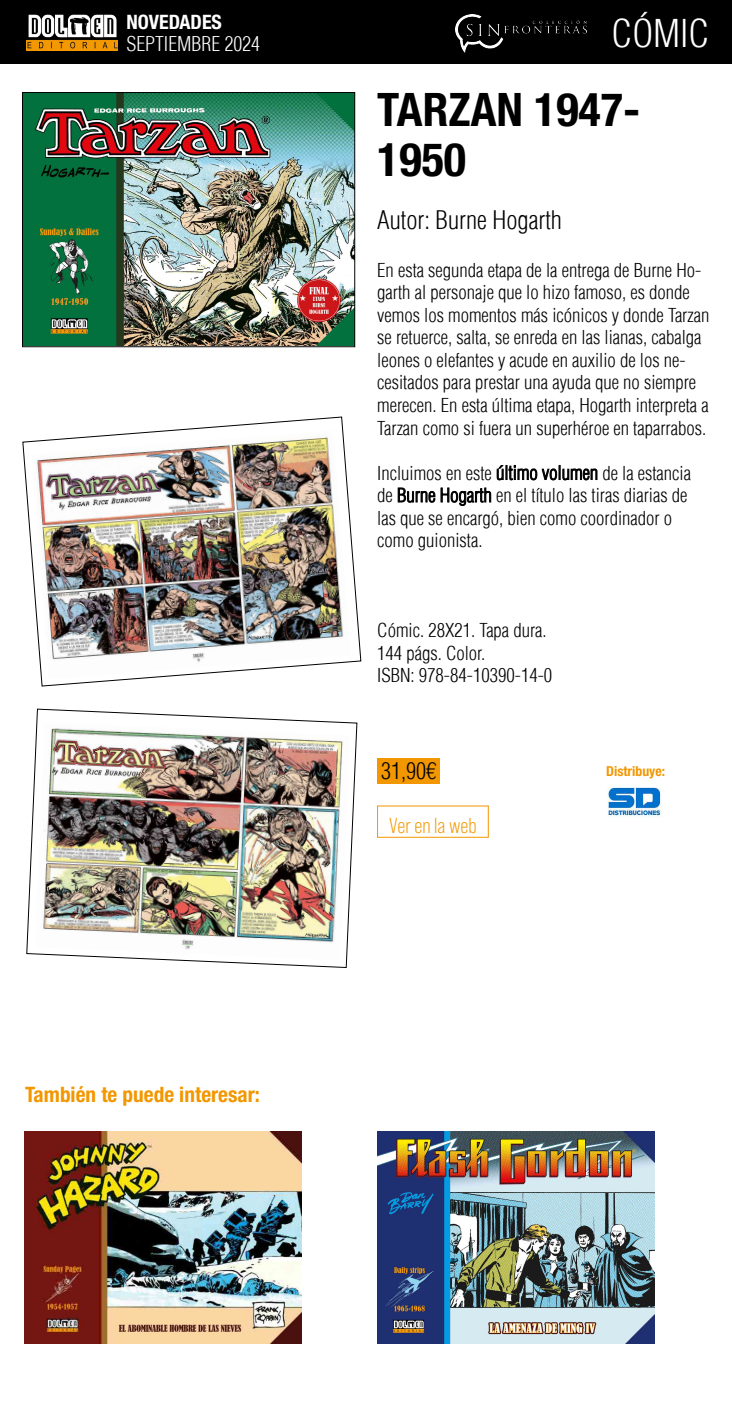
<style>
.page{position:relative;width:732px;height:1407px;background:#fff}
.page>*{position:absolute;margin:0;border:0;box-sizing:border-box;transform-origin:0 0}
.t1{font:700 condensed 46.25px/50px "Helvetica Neue LT Std";color:#000}
.t2{font:300 condensed 37.44px "Helvetica LT";color:#fff}
.t3{font:300 condensed 25px "Helvetica LT";color:#000}
.t4{font:300 condensed 22.5px "Helvetica LT";color:#000}
.t5{font:21.62px "Bebas Neue Pro";color:#f29700}
.t6{font:700 condensed 21.25px "Helvetica Neue LT Std";color:#f29700}
.t7{font:300 condensed 19.88px "Helvetica LT";color:#fff}
.t8{font:700 condensed 19.88px "Helvetica Neue LT Std";color:#fff}
.t9{font:300 condensed 18.75px/22.5px "Helvetica LT";color:#000}
.t10{font:700 condensed 13.75px "Helvetica Neue LT Std";color:#f29700}
</style>
<div class="page">
<div style="left:0;top:0;width:731px;height:64px;background:#000"></div>
<img style="left:26px;top:14px;width:91px;height:36px">
<img style="left:24px;top:94px;width:329px;height:251px">
<div style="left:22px;top:92px;width:333px;height:255px;border:1px solid #020203"></div>
<div style="left:377px;top:758px;width:62px;height:25px;background:#f29700"></div>
<img style="left:608px;top:787px;width:54px;height:31px">
<img style="left:22px;top:416px;width:339px;height:270px">
<img style="left:26px;top:708px;width:331px;height:260px">
<img style="left:455px;top:14px;width:131px;height:39px">
<img style="left:377px;top:1131px;width:277px;height:212px">
<img style="left:24px;top:1131px;width:277px;height:212px">
<p class="t8" style="left:126px;top:10px;width:97px">NOVEDADES</p>
<p class="t7" style="left:126px;top:31px;width:135px">SEPTIEMBRE 2024</p>
<p class="t6" style="left:25px;top:1081px;width:236px">También te puede interesar:</p>
<h2 class="t2" style="left:611px;top:10px;width:99px">CÓMIC</h2>
<h1 class="t1" style="left:377px;top:83px;width:264px">TARZAN 1947-<br>1950</h1>
<h3 class="t3" style="left:377px;top:205px;width:186px">Autor: Burne Hogarth</h3>
<p class="t9" style="left:377px;top:259px;width:333px">En esta segunda etapa de la entrega de Burne Ho&shy;garth al personaje que lo hizo famoso, es donde vemos los momentos más icónicos y donde Tarzan se retuerce, salta, se enreda en las lianas, cabalga leones o elefantes y acude en auxilio de los ne&shy;cesitados para prestar una ayuda que no siempre merecen. En esta última etapa, Hogarth interpreta a Tarzan como si fuera un superhéroe en taparrabos.</p>
<p class="t9" style="left:377px;top:461px;width:315px">Incluimos en este último volumen de la estancia de Burne Hogarth en el título las tiras diarias de las que se encargó, bien como coordinador o como guionista.</p>
<p class="t9" style="left:377px;top:619px;width:176px">Cómic. 28X21. Tapa dura.<br>144 págs. Color.<br>ISBN: 978-84-10390-14-0</p>
<p class="t4" style="left:381px;top:757px;width:56px">31,90€</p>
<p class="t5" style="left:389px;top:813px;width:89px">Ver en la web</p>
<p class="t10" style="left:606px;top:763px;width:60px">Distribuye:</p>
</div>
